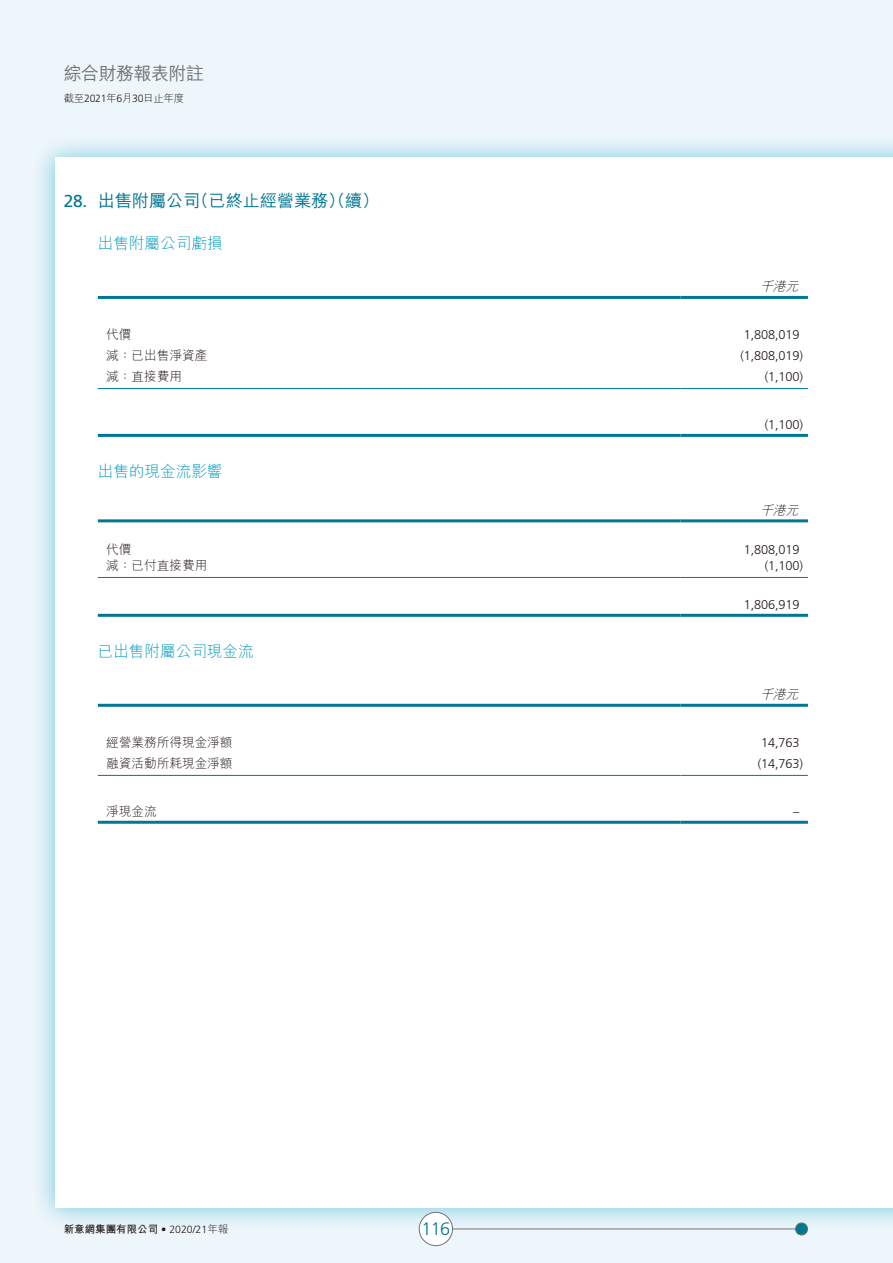
<style>
.page{position:relative;width:893px;height:1263px;background:#edf6fb}
.page>*{position:absolute;margin:0;border:0;box-sizing:border-box;transform-origin:0 0}
.t1{font:500 18px "M Hei HK";letter-spacing:-.03em;color:#727272}
.t2{font:300 18px "Frutiger LT Std";color:#007793}
.t3{font:500 17.25px "M Hei HK";letter-spacing:-.01em;color:#007793}
.t4{font:300 15.75px "M Hei HK";letter-spacing:-.01em;color:#009bc0}
.t5{font:300 12.75px "Frutiger LT Std";letter-spacing:-.01em;color:#231916}
.t6{font:300 12.75px "M Hei HK";letter-spacing:-.01em;color:#231916}
.t7{font:italic 300 12.75px "M Hei HK";color:#231916}
.t8{font:700 10.5px "M Hei HK";color:#231916}
.t9{font:300 10.5px "M Hei HK";letter-spacing:-.03em;color:#231916}
.s1{font-family:"Frutiger LT Std"}
.s2{font-family:"Frutiger LT Std";font-weight:400}
.s3{font-family:"Frutiger LT Std";font-weight:300}
.s4{font-weight:300}
</style>
<div class="page">
<div style="left:32px;top:133px;width:861px;height:1098px;background:#009bc0;opacity:.5"></div>
<div style="left:55px;top:157px;width:838px;height:1051px;background:#fff"></div>
<hr style="left:436px;top:1228px;width:372px;height:1px;background:#727272">
<div style="left:419px;top:1212px;width:33px;height:33px;background:#fff;border-radius:50%"></div>
<div style="left:419px;top:1212px;width:34px;height:34px;border:1px solid #727272;border-radius:50%"></div>
<div style="left:795px;top:1223px;width:12px;height:12px;background:#007793;border-radius:50%"></div>
<div style="left:795px;top:1222px;width:13px;height:13px;border:1px solid #727272;border-radius:50%"></div>
<hr style="left:98px;top:296px;width:582px;height:3px;background:#007793">
<hr style="left:680px;top:296px;width:128px;height:3px;background:#007793">
<hr style="left:98px;top:388px;width:582px;height:1px;background:#007793">
<hr style="left:680px;top:388px;width:128px;height:1px;background:#007793">
<hr style="left:98px;top:434px;width:582px;height:3px;background:#007793">
<hr style="left:680px;top:434px;width:128px;height:3px;background:#007793">
<hr style="left:98px;top:519px;width:582px;height:3px;background:#007793">
<hr style="left:680px;top:519px;width:128px;height:3px;background:#007793">
<hr style="left:98px;top:577px;width:582px;height:1px;background:#007793">
<hr style="left:680px;top:577px;width:128px;height:1px;background:#007793">
<hr style="left:98px;top:614px;width:582px;height:3px;background:#007793">
<hr style="left:680px;top:614px;width:128px;height:3px;background:#007793">
<hr style="left:98px;top:704px;width:582px;height:3px;background:#007793">
<hr style="left:680px;top:704px;width:128px;height:3px;background:#007793">
<hr style="left:98px;top:775px;width:582px;height:1px;background:#007793">
<hr style="left:680px;top:775px;width:128px;height:1px;background:#007793">
<hr style="left:98px;top:821px;width:582px;height:3px;background:#007793">
<hr style="left:680px;top:821px;width:128px;height:3px;background:#007793">
<h1 class="t1" style="left:64px;top:60px;width:142px">綜合財務報表附註</h1>
<p class="t9" style="left:64px;top:91px;width:122px">截至<span class="s1">2021</span>年<span class="s1">6</span>月<span class="s1">30</span>日止年度</p>
<h2 class="t3" style="left:64px;top:188px;width:317px"><span class="s2">28.</span> 出售附屬公司（已終止經營業務）（續）</h2>
<p class="t4" style="left:98px;top:232px;width:126px">出售附屬公司虧損</p>
<p class="t7" style="left:760px;top:278px;width:44px">千港元</p>
<p class="t6" style="left:106px;top:326px;width:27px">代價</p>
<p class="t5" style="left:744px;top:328px;width:57px">1,808,019</p>
<p class="t6" style="left:106px;top:347px;width:103px">減：已出售淨資產</p>
<p class="t5" style="left:740px;top:349px;width:64px">(1,808,019)</p>
<p class="t6" style="left:106px;top:368px;width:77px">減：直接費用</p>
<p class="t5" style="left:765px;top:370px;width:40px">(1,100)</p>
<p class="t5" style="left:765px;top:418px;width:40px">(1,100)</p>
<p class="t4" style="left:98px;top:460px;width:126px">出售的現金流影響</p>
<p class="t7" style="left:760px;top:501px;width:44px">千港元</p>
<p class="t6" style="left:106px;top:540px;width:27px">代價</p>
<p class="t5" style="left:744px;top:542px;width:57px">1,808,019</p>
<p class="t6" style="left:106px;top:557px;width:103px">減：已付直接費用</p>
<p class="t5" style="left:765px;top:559px;width:40px">(1,100)</p>
<p class="t5" style="left:744px;top:598px;width:57px">1,806,919</p>
<p class="t4" style="left:98px;top:640px;width:158px">已出售附屬公司現金流</p>
<p class="t7" style="left:760px;top:685px;width:44px">千港元</p>
<p class="t6" style="left:106px;top:733px;width:128px">經營業務所得現金淨額</p>
<p class="t5" style="left:761px;top:735px;width:40px">14,763</p>
<p class="t6" style="left:106px;top:754px;width:128px">融資活動所耗現金淨額</p>
<p class="t5" style="left:758px;top:756px;width:47px">(14,763)</p>
<p class="t6" style="left:106px;top:802px;width:52px">淨現金流</p>
<p class="t5" style="left:793px;top:804px;width:8px">–</p>
<p class="t8" style="left:64px;top:1221px;width:166px">新意網集團有限公司 <span class="s3">• 2020/21</span><span class="s4">年報</span></p>
<h1 class="t2" style="left:421px;top:1218px;width:30px">116</h1>
</div>
